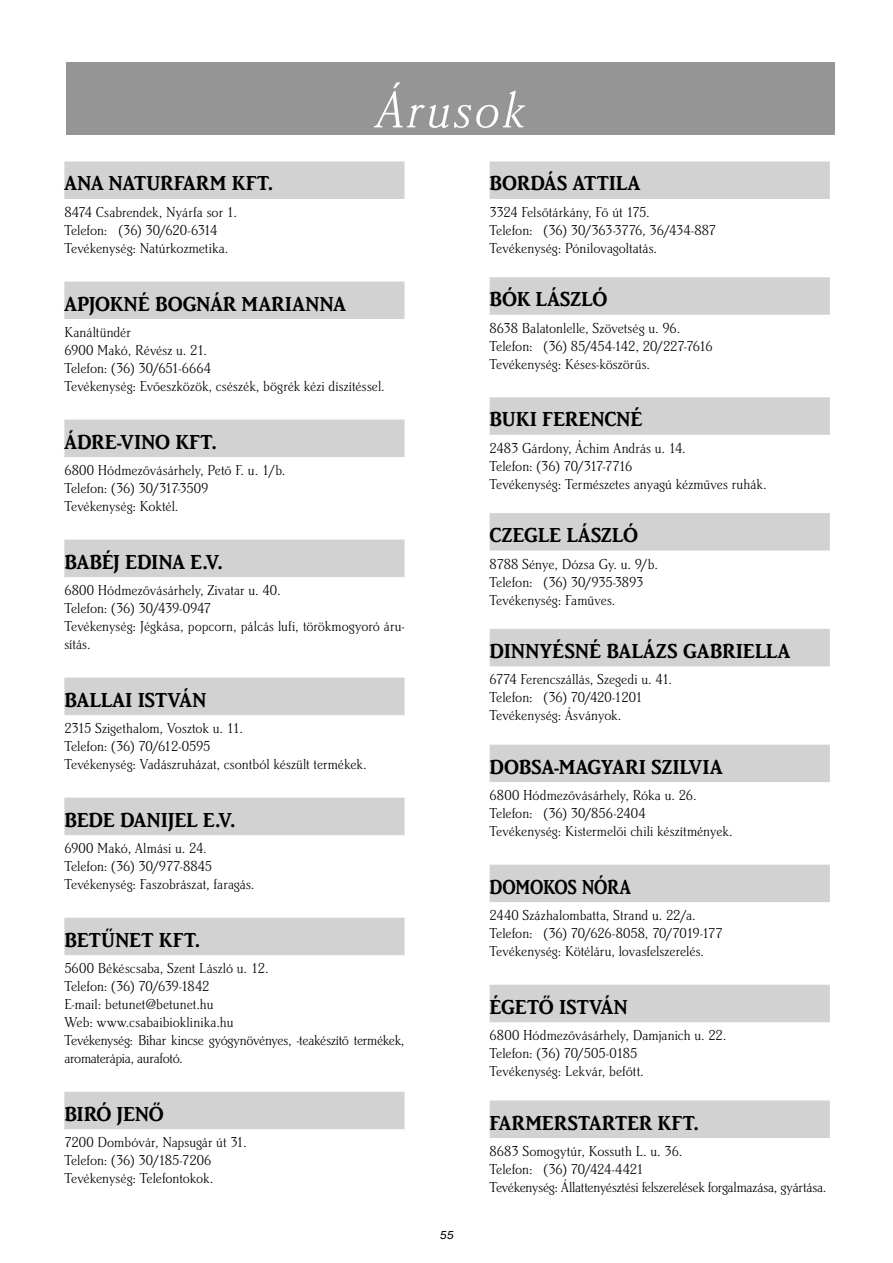
<style>
.page{position:relative;width:893px;height:1263px;background:#fff}
.page>*{position:absolute;margin:0;border:0;box-sizing:border-box;transform-origin:0 0}
.t1{font:54px "Brighton TEE Ligh Ital";letter-spacing:.05em;color:#fff}
.t2{font:700 21px "Brighton TEE";letter-spacing:-.005em;color:#000}
.t3{font:700 21px "Brighton TEE";letter-spacing:.015em;color:#000}
.t4{font:700 21px "Brighton TEE";letter-spacing:-.005em;color:#000;scale:.89 1}
.t5{font:15px/18px "Brighton TEE Ligh";color:#000}
.t6{font:italic 12px "Nimbus San DEE";color:#000}
</style>
<div class="page">
<div style="left:64px;top:161px;width:341px;height:38px;background:#d2d2d2"></div>
<div style="left:64px;top:281px;width:341px;height:38px;background:#d2d2d2"></div>
<div style="left:64px;top:419px;width:341px;height:38px;background:#d2d2d2"></div>
<div style="left:64px;top:540px;width:341px;height:37px;background:#d2d2d2"></div>
<div style="left:64px;top:678px;width:341px;height:37px;background:#d2d2d2"></div>
<div style="left:64px;top:798px;width:341px;height:37px;background:#d2d2d2"></div>
<div style="left:64px;top:918px;width:341px;height:37px;background:#d2d2d2"></div>
<div style="left:64px;top:1092px;width:341px;height:37px;background:#d2d2d2"></div>
<div style="left:490px;top:161px;width:340px;height:38px;background:#d2d2d2"></div>
<div style="left:490px;top:277px;width:340px;height:38px;background:#d2d2d2"></div>
<div style="left:490px;top:397px;width:340px;height:38px;background:#d2d2d2"></div>
<div style="left:490px;top:513px;width:340px;height:38px;background:#d2d2d2"></div>
<div style="left:490px;top:629px;width:340px;height:37px;background:#d2d2d2"></div>
<div style="left:490px;top:745px;width:340px;height:37px;background:#d2d2d2"></div>
<div style="left:490px;top:865px;width:340px;height:37px;background:#d2d2d2"></div>
<div style="left:490px;top:985px;width:340px;height:37px;background:#d2d2d2"></div>
<div style="left:490px;top:1100px;width:340px;height:38px;background:#d2d2d2"></div>
<div style="left:66px;top:62px;width:768px;height:72px;background:#959595"></div>
<h1 class="t1" style="left:376px;top:81px;width:150px">Árusok</h1>
<h2 class="t3" style="left:64px;top:171px;width:211px">ANA NATURFARM KFT.</h2>
<p class="t5" style="left:64px;top:203px;width:174px">8474 Csabrendek, Nyárfa sor 1.<br>Telefon: (36) 30/620-6314<br>Tevékenység: Natúrkozmetika.</p>
<h2 class="t2" style="left:64px;top:291px;width:283px">APJOKNÉ BOGNÁR MARIANNA</h2>
<p class="t5" style="left:64px;top:323px;width:322px">Kanáltündér<br>6900 Makó, Révész u. 21.<br>Telefon: (36) 30/651-6664<br>Tevékenység: Evőeszközök, csészék, bögrék kézi díszítéssel.</p>
<h2 class="t2" style="left:64px;top:429px;width:154px">ÁDRE-VINO KFT.</h2>
<p class="t5" style="left:64px;top:461px;width:223px">6800 Hódmezővásárhely, Pető F. u. 1/b.<br>Telefon: (36) 30/317-3509<br>Tevékenység: Koktél.</p>
<h2 class="t2" style="left:64px;top:549px;width:160px">BABÉJ EDINA E.V.</h2>
<p class="t5" style="left:64px;top:581px;width:342px">6800 Hódmezővásárhely, Zivatar u. 40.<br>Telefon: (36) 30/439-0947<br>Tevékenység: Jégkása, popcorn, pálcás lufi, törökmogyoró áru&shy;sítás.</p>
<h2 class="t2" style="left:64px;top:687px;width:143px">BALLAI ISTVÁN</h2>
<p class="t5" style="left:64px;top:719px;width:304px">2315 Szigethalom, Vosztok u. 11.<br>Telefon: (36) 70/612-0595<br>Tevékenység: Vadászruházat, csontból készült termékek.</p>
<h2 class="t2" style="left:64px;top:807px;width:173px">BEDE DANIJEL E.V.</h2>
<p class="t5" style="left:64px;top:839px;width:192px">6900 Makó, Almási u. 24.<br>Telefon: (36) 30/977-8845<br>Tevékenység: Faszobrászat, faragás.</p>
<h2 class="t2" style="left:64px;top:927px;width:138px">BETŰNET KFT.</h2>
<p class="t5" style="left:64px;top:959px;width:342px">5600 Békéscsaba, Szent László u. 12.<br>Telefon: (36) 70/639-1842<br>E-mail: betunet@betunet.hu<br>Web: www.csabaibioklinika.hu<br>Tevékenység: Bihar kincse gyógynövényes, -teakészítő termékek, aromaterápia, aurafotó.</p>
<h2 class="t2" style="left:64px;top:1101px;width:101px">BIRÓ JENŐ</h2>
<p class="t5" style="left:64px;top:1133px;width:184px">7200 Dombóvár, Napsugár út 31.<br>Telefon: (36) 30/185-7206<br>Tevékenység: Telefontokok.</p>
<p class="t6" style="left:440px;top:1228px;width:16px">55</p>
<h2 class="t2" style="left:490px;top:171px;width:152px">BORDÁS ATTILA</h2>
<p class="t5" style="left:490px;top:203px;width:228px">3324 Felsőtárkány, Fő út 175.<br>Telefon: (36) 30/363-3776, 36/434-887<br>Tevékenység: Pónilovagoltatás.</p>
<h2 class="t2" style="left:490px;top:287px;width:118px">BÓK LÁSZLÓ</h2>
<p class="t5" style="left:490px;top:319px;width:225px">8638 Balatonlelle, Szövetség u. 96.<br>Telefon: (36) 85/454-142, 20/227-7616<br>Tevékenység: Késes-köszörűs.</p>
<h2 class="t2" style="left:490px;top:407px;width:154px">BUKI FERENCNÉ</h2>
<p class="t5" style="left:490px;top:439px;width:279px">2483 Gárdony, Áchim András u. 14.<br>Telefon: (36) 70/317-7716<br>Tevékenység: Természetes anyagú kézműves ruhák.</p>
<h2 class="t2" style="left:490px;top:522px;width:149px">CZEGLE LÁSZLÓ</h2>
<p class="t5" style="left:490px;top:555px;width:170px">8788 Sénye, Dózsa Gy. u. 9/b.<br>Telefon: (36) 30/935-3893<br>Tevékenység: Faműves.</p>
<h2 class="t2" style="left:490px;top:638px;width:302px">DINNYÉSNÉ BALÁZS GABRIELLA</h2>
<p class="t5" style="left:490px;top:671px;width:184px">6774 Ferencszállás, Szegedi u. 41.<br>Telefon: (36) 70/420-1201<br>Tevékenység: Ásványok.</p>
<h2 class="t2" style="left:490px;top:754px;width:234px">DOBSA-MAGYARI SZILVIA</h2>
<p class="t5" style="left:490px;top:786px;width:244px">6800 Hódmezővásárhely, Róka u. 26.<br>Telefon: (36) 30/856-2404<br>Tevékenység: Kistermelői chili készítmények.</p>
<h2 class="t4" style="left:490px;top:874px;width:160px">DOMOKOS NÓRA</h2>
<p class="t5" style="left:490px;top:906px;width:235px">2440 Százhalombatta, Strand u. 22/a.<br>Telefon: (36) 70/626-8058, 70/7019-177<br>Tevékenység: Kötéláru, lovasfelszerelés.</p>
<h2 class="t2" style="left:490px;top:994px;width:140px">ÉGETŐ ISTVÁN</h2>
<p class="t5" style="left:490px;top:1026px;width:238px">6800 Hódmezővásárhely, Damjanich u. 22.<br>Telefon: (36) 70/505-0185<br>Tevékenység: Lekvár, befőtt.</p>
<h2 class="t2" style="left:490px;top:1110px;width:211px">FARMERSTARTER KFT.</h2>
<p class="t5" style="left:490px;top:1142px;width:338px">8683 Somogytúr, Kossuth L. u. 36.<br>Telefon: (36) 70/424-4421<br>Tevékenység: Állattenyésztési felszerelések forgalmazása, gyártása.</p>
</div>
